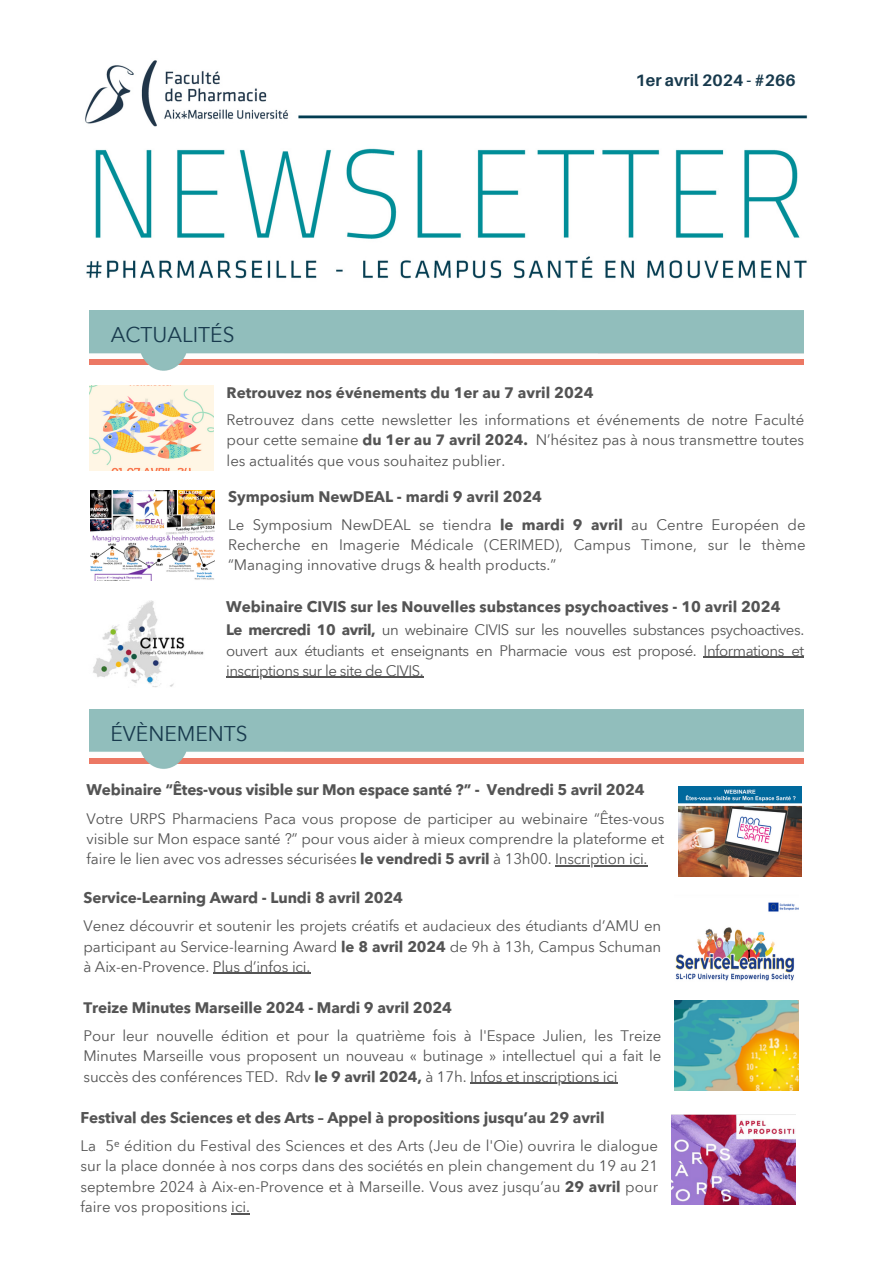
<style>
.page{position:relative;width:894px;height:1264px;background:#fff}
.page>*{position:absolute;margin:0;border:0;box-sizing:border-box;transform-origin:0 0}
.t1{font:21px "Avenir Next Arabic";color:#183a4d}
.t2{font:700 16.5px "Aileron";color:#183a4d}
.t3{font:700 15.3px "Avenir Next Arabic";letter-spacing:-.005em;color:#545454}
.t4{font:15px/20.2px "Avenir Next Arabic";letter-spacing:-.01em;color:#545454;text-align:justify}
.t5{font:15px/20.2px "Avenir Next Arabic";letter-spacing:-.03em;color:#545454}
.s1{font-weight:700}
.s2{font-family:"Noto Sans"}
</style>
<div class="page">
<img style="left:85px;top:60px;width:723px;height:219px">
<img style="left:89px;top:385px;width:124px;height:85px">
<img style="left:89px;top:310px;width:714px;height:61px">
<img style="left:91px;top:490px;width:124px;height:90px">
<img style="left:89px;top:709px;width:714px;height:60px">
<img style="left:678px;top:786px;width:123px;height:90px">
<img style="left:93px;top:600px;width:111px;height:87px">
<img style="left:675px;top:902px;width:123px;height:79px">
<img style="left:674px;top:1000px;width:124px;height:90px">
<img style="left:671px;top:1114px;width:124px;height:90px">
<hr style="left:555px;top:865px;width:92px;height:1px;background:#545454">
<hr style="left:703px;top:656px;width:100px;height:1px;background:#545454">
<hr style="left:226px;top:677px;width:197px;height:1px;background:#545454">
<hr style="left:213px;top:972px;width:97px;height:2px;background:#545454">
<hr style="left:470px;top:1082px;width:147px;height:1px;background:#545454">
<svg style="left:231px;top:1213px;width:19px;height:1px"></svg>
<p class="t2" style="left:635px;top:70px;width:162px">1er avril 2024 - #266</p>
<h2 class="t1" style="left:111px;top:323px;width:125px">ACTUALITÉS</h2>
<h2 class="t3" style="left:226px;top:383px;width:368px">Retrouvez nos événements du 1er au 7 avril 2024</h2>
<p class="t4" style="left:226px;top:410px;width:579px">Retrouvez dans cette newsletter les informations et événements de notre Faculté pour cette semaine <span class="s1">du 1er au 7 avril 2024.</span> N’hésitez pas à nous transmettre toutes les actualités que vous souhaitez publier.</p>
<h2 class="t3" style="left:228px;top:488px;width:315px">Symposium NewDEAL - mardi 9 avril 2024</h2>
<p class="t4" style="left:228px;top:514px;width:579px">Le Symposium NewDEAL se tiendra <span class="s1">le mardi 9 avril</span> au Centre Européen de Recherche en Imagerie Médicale (CERIMED), Campus Timone, sur le thème “Managing innovative drugs &amp; health products.”</p>
<p class="t3" style="left:226px;top:598px;width:555px">Webinaire CIVIS sur les Nouvelles substances psychoactives - 10 avril 2024</p>
<h2 class="t5" style="left:226px;top:620px;width:579px"><span class="s1">Le mercredi 10 avril,</span> un webinaire CIVIS sur les nouvelles substances psychoactives. ouvert aux étudiants et enseignants en Pharmacie vous est proposé. Informations et</h2>
<p class="t5" style="left:226px;top:660px;width:199px">inscriptions sur le site de CIVIS.</p>
<h1 class="t1" style="left:110px;top:721px;width:139px">ÉVÈNEMENTS</h1>
<h2 class="t3" style="left:86px;top:781px;width:559px">Webinaire “Êtes-vous visible sur Mon espace santé ?” - Vendredi 5 avril 2024</h2>
<p class="t4" style="left:86px;top:808px;width:579px">Votre URPS Pharmaciens Paca vous propose de participer au webinaire “Êtes-vous visible sur Mon espace santé ?” pour vous aider à mieux comprendre la plateforme et faire le lien avec vos adresses sécurisées <span class="s1">le vendredi 5 avril</span> à 13h00. Inscription ici.</p>
<p class="t3" style="left:83px;top:888px;width:321px">Service-Learning Award - Lundi 8 avril 2024</p>
<h2 class="t4" style="left:83px;top:916px;width:579px">Venez découvrir et soutenir les projets créatifs et audacieux des étudiants d’AMU en participant au Service-learning Award <span class="s1">le 8 avril 2024</span> de 9h à 13h, Campus Schuman à Aix-en-Provence. Plus d’infos ici.</h2>
<p class="t3" style="left:83px;top:998px;width:370px">Treize Minutes Marseille 2024 - Mardi 9 avril 2024</p>
<h2 class="t4" style="left:83px;top:1025px;width:579px">Pour leur nouvelle édition et pour la quatrième fois à l'Espace Julien, les Treize Minutes Marseille vous proposent un nouveau « butinage » intellectuel qui a fait le succès des conférences TED. Rdv <span class="s1">le 9 avril 2024,</span> à 17h. Infos et inscriptions ici</h2>
<p class="t3" style="left:80px;top:1108px;width:525px">Festival des Sciences et des Arts – Appel à propositions jusqu’au 29 avril</p>
<p class="t4" style="left:80px;top:1135px;width:579px">La 5<span class="s2">ᵉ</span> édition du Festival des Sciences et des Arts (Jeu de l'Oie) ouvrira le dialogue sur la place donnée à nos corps dans des sociétés en plein changement du 19 au 21 septembre 2024 à Aix-en-Provence et à Marseille. Vous avez jusqu’au <span class="s1">29 avril</span> pour faire vos propositions ici.</p>
</div>
